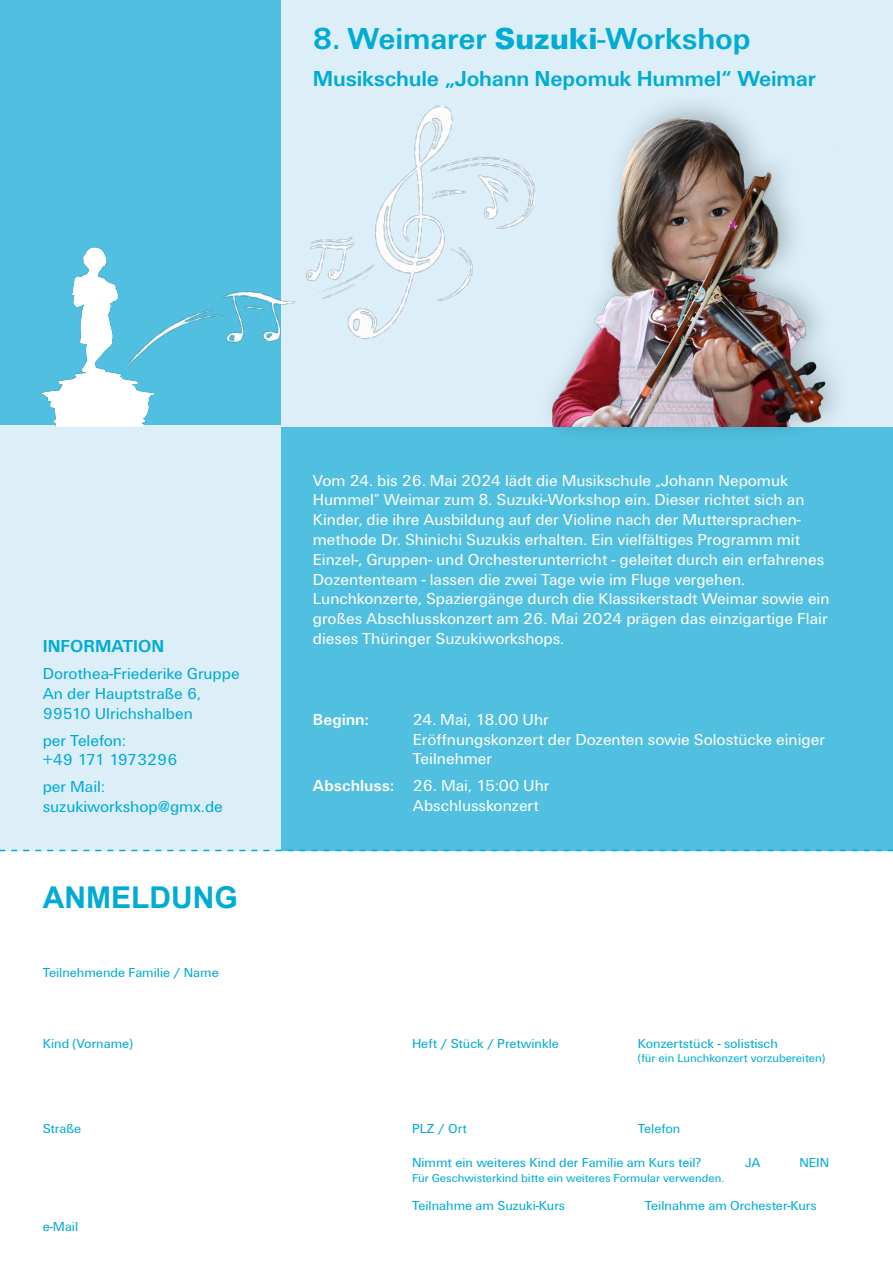
<style>
.page{position:relative;width:893px;height:1263px;background:#fff}
.page>*{position:absolute;margin:0;border:0;box-sizing:border-box;transform-origin:0 0}
.t1{font:700 31.5px "Unitus T";letter-spacing:-.005em;color:#00abd4}
.t2{font:700 30px "Arial";color:#00abd4}
.t3{font:700 22.5px "Unitus T";letter-spacing:-.01em;color:#00abd4}
.t4{font:700 18px "Unitus T";color:#00abd4}
.t5{font:16.5px/19.8px "Unitus T";color:#fff}
.t6{font:16.5px/19.8px "Unitus T";color:#00abd4}
.t7{font:700 16.5px "Unitus T";color:#fff}
.t8{font:13.5px "Unitus T";color:#00abd4}
.t9{font:12px "Unitus T";color:#00abd4}
.s1{font-weight:900}
.s2{font-weight:700}
</style>
<div class="page">
<div style="left:280px;top:425px;width:613px;height:425px;background:#51c0e0"></div>
<div style="left:280px;top:0;width:613px;height:426px;background:#dceff9"></div>
<div style="left:0;top:0;width:280px;height:425px;background:#51c0e0"></div>
<div style="left:0;top:425px;width:280px;height:425px;background:#dceff9"></div>
<div style="left:536px;top:91px;width:317px;height:354px;background:#000;opacity:.25"></div>
<img style="left:536px;top:112px;width:317px;height:314px">
<img style="left:43px;top:247px;width:106px;height:179px">
<img style="left:128px;top:78px;width:415px;height:327px">
<svg style="left:0;top:850px;width:893px;height:1px"></svg>
<h1 class="t1" style="left:313px;top:20px;width:439px">8. Weimarer <span class="s1">Suzuki</span>-Workshop</h1>
<h3 class="t3" style="left:313px;top:66px;width:505px">Musikschule „Johann Nepomuk Hummel“ Weimar</h3>
<p class="t4" style="left:43px;top:635px;width:123px">INFORMATION</p>
<p class="t6" style="left:43px;top:663px;width:198px">Dorothea-Friederike Gruppe<br>An der Hauptstraße 6,<br>99510 Ulrichshalben</p>
<p class="t6" style="left:43px;top:730px;width:136px">per Telefon:<br>+49 171 1973296</p>
<p class="t6" style="left:43px;top:777px;width:182px">per Mail: suzukiworkshop@gmx.de</p>
<h2 class="t2" style="left:43px;top:878px;width:196px">ANMELDUNG</h2>
<p class="t8" style="left:43px;top:964px;width:178px">Teilnehmende Familie / Name</p>
<p class="t8" style="left:43px;top:1035px;width:92px">Kind (Vorname)</p>
<p class="t8" style="left:43px;top:1120px;width:40px">Straße</p>
<p class="t8" style="left:43px;top:1219px;width:37px">e-Mail</p>
<p class="t5" style="left:313px;top:470px;width:518px">Vom 24. bis 26. Mai 2024 lädt die Musikschule „Johann Nepomuk Hummel“ Weimar zum 8. Suzuki-Workshop ein. Dieser richtet sich an Kinder, die ihre Ausbildung auf der Violine nach der Muttersprachen&shy;methode Dr. Shinichi Suzukis erhalten. Ein vielfältiges Programm mit Einzel-, Gruppen- und Orchesterunterricht - geleitet durch ein erfahrenes Dozententeam - lassen die zwei Tage wie im Fluge vergehen.<br>Lunchkonzerte, Spaziergänge durch die Klassikerstadt Weimar sowie ein großes Abschlusskonzert am 26. Mai 2024 prägen das einzigartige Flair dieses Thüringer Suzukiworkshops.</p>
<p class="t7" style="left:313px;top:710px;width:57px">Beginn:</p>
<p class="t5" style="left:413px;top:709px;width:414px">24. Mai, 18.00 Uhr<br>Eröffnungskonzert der Dozenten sowie Solostücke einiger<br>Teilnehmer</p>
<p class="t5" style="left:413px;top:776px;width:138px;text-indent:-100px"><span class="s2">Abschluss:</span> 26. Mai, 15:00 Uhr<br>Abschlusskonzert</p>
<p class="t8" style="left:412px;top:1035px;width:148px">Heft / Stück / Pretwinkle</p>
<p class="t8" style="left:638px;top:1035px;width:142px">Konzertstück - solistisch</p>
<p class="t9" style="left:638px;top:1051px;width:189px">(für ein Lunchkonzert vorzubereiten)</p>
<p class="t8" style="left:412px;top:1120px;width:56px">PLZ / Ort</p>
<p class="t8" style="left:638px;top:1120px;width:44px">Telefon</p>
<p class="t8" style="left:412px;top:1155px;width:291px">Nimmt ein weiteres Kind der Familie am Kurs teil?</p>
<p class="t9" style="left:412px;top:1170px;width:314px">Für Geschwisterkind bitte ein weiteres Formular verwenden.</p>
<p class="t8" style="left:745px;top:1155px;width:17px">JA</p>
<p class="t8" style="left:799px;top:1155px;width:31px">NEIN</p>
<p class="t8" style="left:412px;top:1198px;width:154px">Teilnahme am Suzuki-Kurs</p>
<p class="t8" style="left:645px;top:1198px;width:173px">Teilnahme am Orchester-Kurs</p>
</div>
